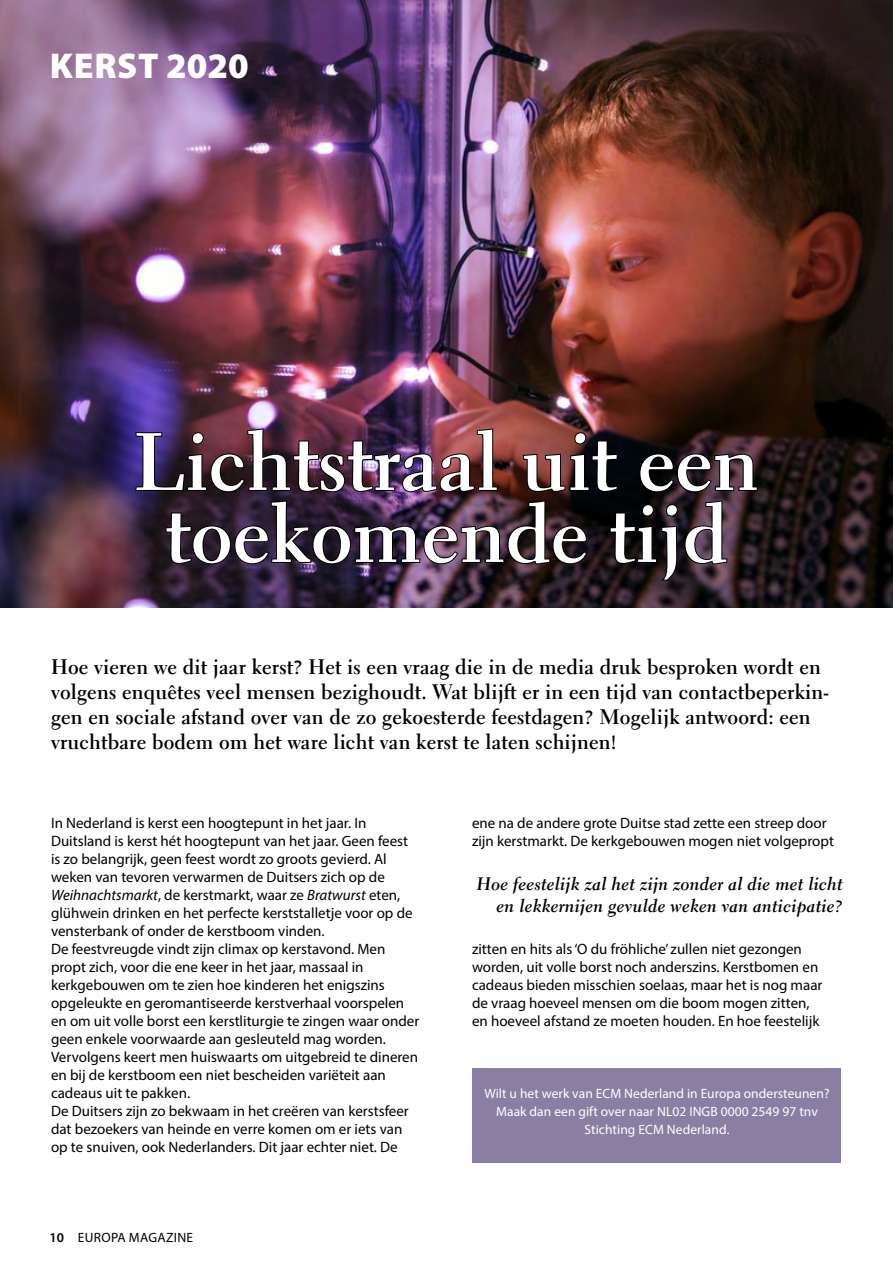
<style>
.page{position:relative;width:893px;height:1263px;background:#fff}
.page>*{position:absolute;margin:0;border:0;box-sizing:border-box;transform-origin:0 0}
.Grote_titels{font:700 81px "Electra LT Std";color:#fff}
.Rubrieken_links{font:900 36px "Myriad Pro";letter-spacing:.02em;color:#fff}
.Artikel_Intro{font:700 21px/25.2px "Electra LT Std";letter-spacing:.01em;color:#000}
.Streamer_bovenaan_re{font:18px/21.6px "Electra LT Std Bold Cursive";letter-spacing:.01em;color:#000;text-align:right}
.Broodtekst{font:15px/18px "Myriad Pro";color:#000}
.Tekst_paarse_cirkel{font:13.5px/18px "Myriad Pro";letter-spacing:.005em;color:#fff;text-align:center}
.t1{font:13.5px "Myriad Pro";letter-spacing:.025em;color:#000}
.s1{font-style:italic}
.s2{font-weight:600}
</style>
<div class="page">
<img style="left:0;top:0;width:893px;height:607px">
<img style="left:135px;top:427px;width:364px;height:66px">
<svg style="left:522px;top:431px;width:97px;height:62px;background:#402221"></svg>
<svg style="left:638px;top:452px;width:121px;height:41px;background:#21171c"></svg>
<svg style="left:165px;top:499px;width:424px;height:66px;background:#2d1e2f"></svg>
<svg style="left:609px;top:499px;width:119px;height:83px;background:#241a20"></svg>
<div style="left:473px;top:1068px;width:368px;height:94px;background:#8a7fa2"></div>
<p class="Rubrieken_links" style="left:50px;top:45px;width:200px">KERST 2020</p>
<p class="Grote_titels" style="left:134px;top:412px;width:627px">Lichtstraal uit een</p>
<p class="Grote_titels" style="left:165px;top:484px;width:564px">toekomende tijd</p>
<p class="Artikel_Intro" style="left:51px;top:654px;width:779px">Hoe vieren we dit jaar kerst? Het is een vraag die in de media druk besproken wordt en volgens enquêtes veel mensen bezighoudt. Wat blijft er in een tijd van contactbeperkin&shy;gen en sociale afstand over van de zo gekoesterde feestdagen? Mogelijk antwoord: een vruchtbare bodem om het ware licht van kerst te laten schijnen!</p>
<p class="Broodtekst" style="left:51px;top:814px;width:363px">In Nederland is kerst een hoogtepunt in het jaar. In Duitsland is kerst hét hoogtepunt van het jaar. Geen feest is zo belangrijk, geen feest wordt zo groots gevierd. Al weken van tevoren verwarmen de Duitsers zich op de <span class="s1">Weihnachtsmarkt</span>, de kerstmarkt, waar ze <span class="s1">Bratwurst</span> eten, glühwein drinken en het perfecte kerststalletje voor op de vensterbank of onder de kerstboom vinden.</p>
<p class="Broodtekst" style="left:51px;top:940px;width:370px">De feestvreugde vindt zijn climax op kerstavond. Men propt zich, voor die ene keer in het jaar, massaal in kerkgebouwen om te zien hoe kinderen het enigszins opgeleukte en geromantiseerde kerstverhaal voorspelen en om uit volle borst een kerstliturgie te zingen waar onder geen enkele voorwaarde aan gesleuteld mag worden.<br>Vervolgens keert men huiswaarts om uitgebreid te dineren en bij de kerstboom een niet bescheiden variëteit aan cadeaus uit te pakken.</p>
<p class="Broodtekst" style="left:51px;top:1102px;width:359px">De Duitsers zijn zo bekwaam in het creëren van kerstsfeer dat bezoekers van heinde en verre komen om er iets van op te snuiven, ook Nederlanders. Dit jaar echter niet. De</p>
<p class="t1" style="left:49px;top:1229px;width:145px"><span class="s2">10</span> EUROPA MAGAZINE</p>
<p class="Broodtekst" style="left:472px;top:814px;width:363px">ene na de andere grote Duitse stad zette een streep door zijn kerstmarkt. De kerkgebouwen mogen niet volgepropt</p>
<p class="Streamer_bovenaan_re" style="left:477px;top:873px;width:367px">Hoe feestelijk zal het zijn zonder al die met licht en lekkernijen gevulde weken van anticipatie?</p>
<p class="Broodtekst" style="left:472px;top:940px;width:352px">zitten en hits als ‘O du fröhliche’ zullen niet gezongen worden, uit volle borst noch anderszins. Kerstbomen en cadeaus bieden misschien soelaas, maar het is nog maar de vraag hoeveel mensen om die boom mogen zitten, en hoeveel afstand ze moeten houden. En hoe feestelijk</p>
<p class="Tekst_paarse_cirkel" style="left:484px;top:1084px;width:347px">Wilt u het werk van ECM Nederland in Europa ondersteunen?<br>Maak dan een gift over naar NL02 INGB 0000 2549 97 tnv<br>Stichting ECM Nederland.</p>
</div>
